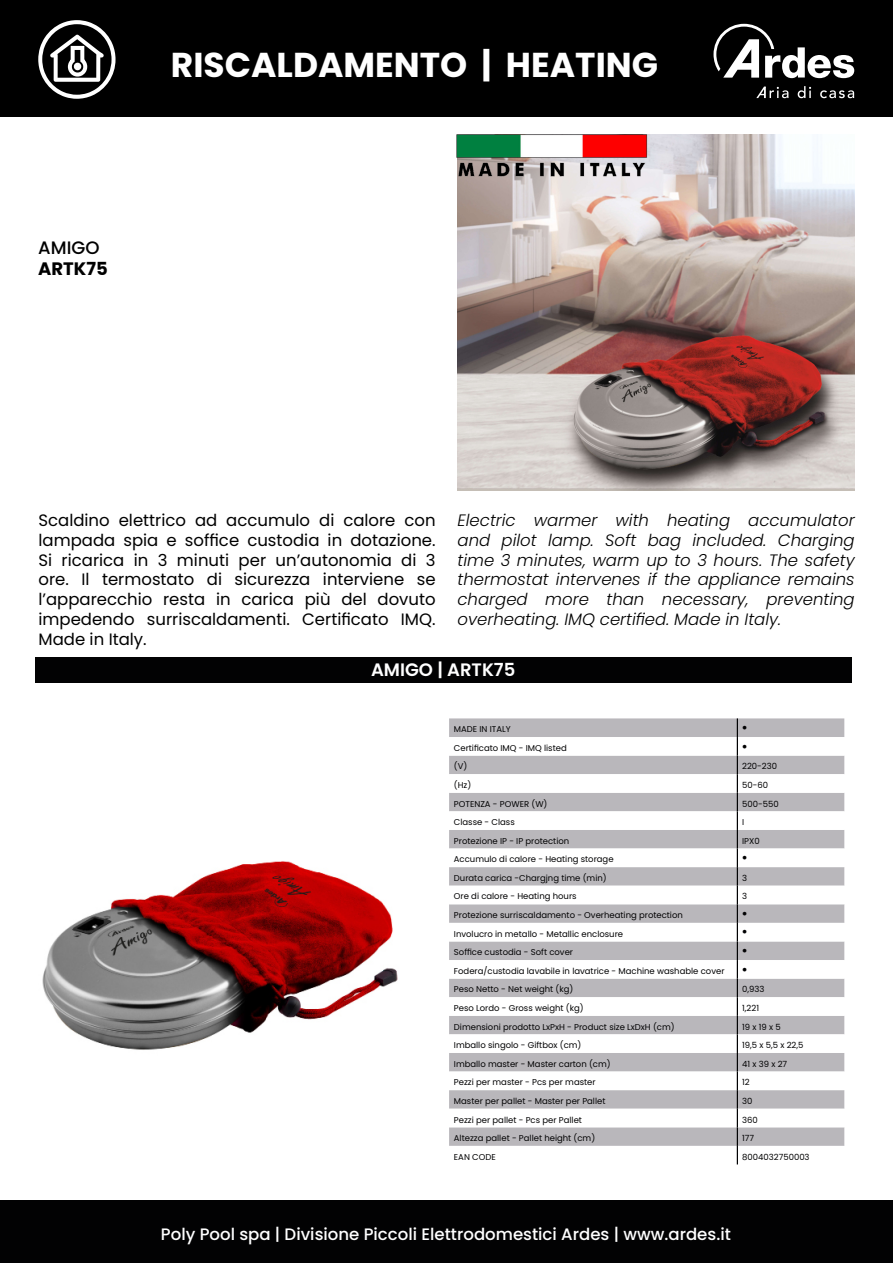
<style>
.page{position:relative;width:893px;height:1263px;background:#fff}
.page>*{position:absolute;margin:0;border:0;box-sizing:border-box;transform-origin:0 0}
.t1{font:700 34.5px "Poppins";color:#fff}
.t2{font:600 18px "Poppins";color:#fff}
.t3{font:700 18px "Poppins";color:#000}
.t4{font:500 18px "Poppins";color:#000}
.t5{font:16.5px/19.8px "Poppins";color:#000;text-align:justify}
.t6{font:italic 300 16.5px/19.8px "Poppins";color:#000;text-align:justify}
.t7{font:500 16.5px "Poppins";color:#fff}
.t8{font:8.4px "Poppins";color:#020203}
.t9{font:8.4px "Impact";color:#020203}
</style>
<div class="page">
<div style="left:0;top:0;width:893px;height:117px;background:#000"></div>
<div style="left:0;top:1200px;width:893px;height:63px;background:#020203"></div>
<svg style="left:713px;top:24px;width:141px;height:54px"></svg>
<svg style="left:756px;top:87px;width:32px;height:11px"></svg>
<svg style="left:798px;top:86px;width:13px;height:12px"></svg>
<svg style="left:820px;top:90px;width:34px;height:8px"></svg>
<svg style="left:38px;top:20px;width:78px;height:79px"></svg>
<div style="left:35px;top:657px;width:816px;height:25px;background:#020203"></div>
<div style="left:449px;top:718px;width:395px;height:19px;background:#b9b7bb"></div>
<svg style="left:449px;top:737px;width:395px;height:427px"></svg>
<svg style="left:737px;top:718px;width:1px;height:446px"></svg>
<img style="left:42px;top:861px;width:356px;height:189px">
<img style="left:457px;top:135px;width:397px;height:356px">
<img style="left:456px;top:134px;width:197px;height:47px">
<h2 class="t4" style="left:38px;top:237px;width:63px">AMIGO</h2>
<h2 class="t3" style="left:38px;top:259px;width:71px">ARTK75</h2>
<h1 class="t1" style="left:171px;top:45px;width:489px">RISCALDAMENTO | HEATING</h1>
<p class="t5" style="left:38px;top:510px;width:399px">Scaldino elettrico ad accumulo di calore con lampada spia e soffice custodia in dotazione.<br>Si ricarica in 3 minuti per un’autonomia di 3 ore. Il termostato di sicurezza interviene se l’apparecchio resta in carica più del dovuto impedendo surriscaldamenti. Certificato IMQ.<br>Made in Italy.</p>
<p class="t6" style="left:458px;top:510px;width:399px">Electric warmer with heating accumulator and pilot lamp. Soft bag included. Charging time 3 minutes, warm up to 3 hours. The safety thermostat intervenes if the appliance remains charged more than necessary, preventing overheating. IMQ certified. Made in Italy.</p>
<h2 class="t2" style="left:371px;top:659px;width:146px">AMIGO | ARTK75</h2>
<p class="t8" style="left:454px;top:724px;width:58px">MADE IN ITALY</p>
<p class="t9" style="left:742px;top:720px;width:7px">●</p>
<p class="t8" style="left:454px;top:743px;width:114px">Certificato IMQ - IMQ listed</p>
<p class="t9" style="left:742px;top:739px;width:7px">●</p>
<p class="t8" style="left:454px;top:761px;width:15px">(V)</p>
<p class="t8" style="left:742px;top:761px;width:36px">220-230</p>
<p class="t8" style="left:454px;top:780px;width:19px">(Hz)</p>
<p class="t8" style="left:742px;top:780px;width:28px">50-60</p>
<p class="t8" style="left:454px;top:799px;width:95px">POTENZA - POWER (W)</p>
<p class="t8" style="left:742px;top:799px;width:38px">500-550</p>
<p class="t8" style="left:454px;top:817px;width:62px">Classe - Class</p>
<p class="t8" style="left:742px;top:817px;width:4px">I</p>
<p class="t8" style="left:454px;top:836px;width:117px">Protezione IP - IP protection</p>
<p class="t8" style="left:742px;top:836px;width:19px">IPX0</p>
<p class="t8" style="left:454px;top:854px;width:161px">Accumulo di calore - Heating storage</p>
<p class="t9" style="left:742px;top:850px;width:7px">●</p>
<p class="t8" style="left:454px;top:873px;width:154px">Durata carica -Chargjng time (min)</p>
<p class="t8" style="left:742px;top:873px;width:6px">3</p>
<p class="t8" style="left:454px;top:892px;width:124px">Ore di calore - Heating hours</p>
<p class="t8" style="left:742px;top:892px;width:6px">3</p>
<p class="t8" style="left:454px;top:910px;width:230px">Protezione surriscaldamento - Overheating protection</p>
<p class="t9" style="left:742px;top:906px;width:7px">●</p>
<p class="t8" style="left:454px;top:929px;width:171px">Involucro in metallo - Metallic enclosure</p>
<p class="t9" style="left:742px;top:925px;width:7px">●</p>
<p class="t8" style="left:454px;top:947px;width:121px">Soffice custodia - Soft cover</p>
<p class="t9" style="left:742px;top:943px;width:7px">●</p>
<p class="t8" style="left:454px;top:966px;width:272px">Fodera/custodia lavabile in lavatrice - Machine washable cover</p>
<p class="t9" style="left:742px;top:962px;width:7px">●</p>
<p class="t8" style="left:454px;top:984px;width:121px">Peso Netto - Net weight (kg)</p>
<p class="t8" style="left:742px;top:984px;width:24px">0,933</p>
<p class="t8" style="left:454px;top:1003px;width:131px">Peso Lordo - Gross weight (kg)</p>
<p class="t8" style="left:742px;top:1003px;width:18px">1,221</p>
<p class="t8" style="left:454px;top:1022px;width:222px">Dimensioni prodotto LxPxH - Product size LxDxH (cm)</p>
<p class="t8" style="left:742px;top:1022px;width:40px">19 x 19 x 5</p>
<p class="t8" style="left:454px;top:1040px;width:129px">Imballo singolo - Giftbox (cm)</p>
<p class="t8" style="left:742px;top:1040px;width:63px">19,5 x 5,5 x 22,5</p>
<p class="t8" style="left:454px;top:1059px;width:158px">Imballo master - Master carton (cm)</p>
<p class="t8" style="left:742px;top:1059px;width:47px">41 x 39 x 27</p>
<p class="t8" style="left:454px;top:1077px;width:143px">Pezzi per master - Pcs per master</p>
<p class="t8" style="left:742px;top:1077px;width:9px">12</p>
<p class="t8" style="left:454px;top:1096px;width:153px">Master per pallet - Master per Pallet</p>
<p class="t8" style="left:742px;top:1096px;width:12px">30</p>
<p class="t8" style="left:454px;top:1115px;width:130px">Pezzi per pallet - Pcs per Pallet</p>
<p class="t8" style="left:742px;top:1115px;width:17px">360</p>
<p class="t8" style="left:454px;top:1133px;width:143px">Altezza pallet - Pallet height (cm)</p>
<p class="t8" style="left:742px;top:1133px;width:13px">177</p>
<p class="t8" style="left:454px;top:1152px;width:43px">EAN CODE</p>
<p class="t8" style="left:742px;top:1152px;width:69px">8004032750003</p>
<h3 class="t7" style="left:161px;top:1224px;width:571px">Poly Pool spa | Divisione Piccoli Elettrodomestici Ardes | www.ardes.it</h3>
</div>
